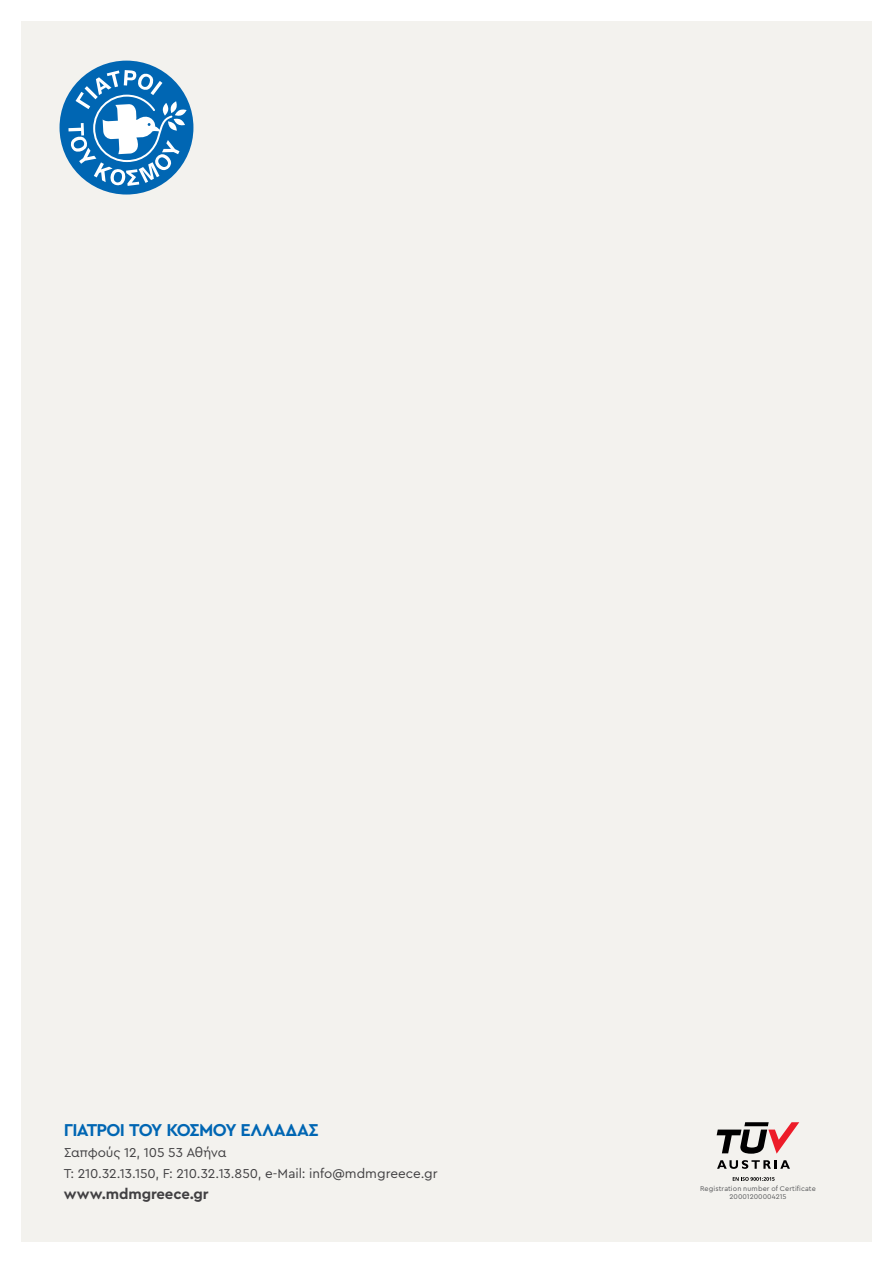
<style>
.page{position:relative;width:893px;height:1263px;background:#fff}
.page>*{position:absolute;margin:0;border:0;box-sizing:border-box;transform-origin:0 0}
.t1{font:700 18px "Cera Pro";letter-spacing:-.04em;color:#0066b3}
.t2{font:700 15px "Cera Pro";letter-spacing:-.01em;color:#414042}
.t3{font:13.5px/21px "Cera Pro";letter-spacing:-.005em;color:#414042}
.t4{font:7.2px/8.7px "Cera Pro";letter-spacing:.015em;color:#58595b;text-align:center}
</style>
<div class="page">
<div style="left:21px;top:21px;width:851px;height:1221px;background:#f3f2ee"></div>
<div style="left:60px;top:61px;width:133px;height:134px;background:#0066b3;border-radius:50%"></div>
<svg style="left:68px;top:70px;width:119px;height:116px"></svg>
<svg style="left:717px;top:1122px;width:82px;height:32px"></svg>
<svg style="left:717px;top:1160px;width:73px;height:9px"></svg>
<svg style="left:733px;top:1177px;width:42px;height:4px"></svg>
<h1 class="t1" style="left:64px;top:1118px;width:257px">ΓΙΑΤΡΟΙ ΤΟΥ ΚΟΣΜΟΥ ΕΛΛΑΔΑΣ</h1>
<p class="t3" style="left:64px;top:1141px;width:375px">Σαπφούς 12, 105 53 Αθήνα<br>T: 210.32.13.150, F: 210.32.13.850, e-Mail: info@mdmgreece.gr</p>
<p class="t2" style="left:64px;top:1184px;width:146px">www.mdmgreece.gr</p>
<p class="t4" style="left:700px;top:1183px;width:117px">Registration number of Certificate<br>20001200004215</p>
</div>
